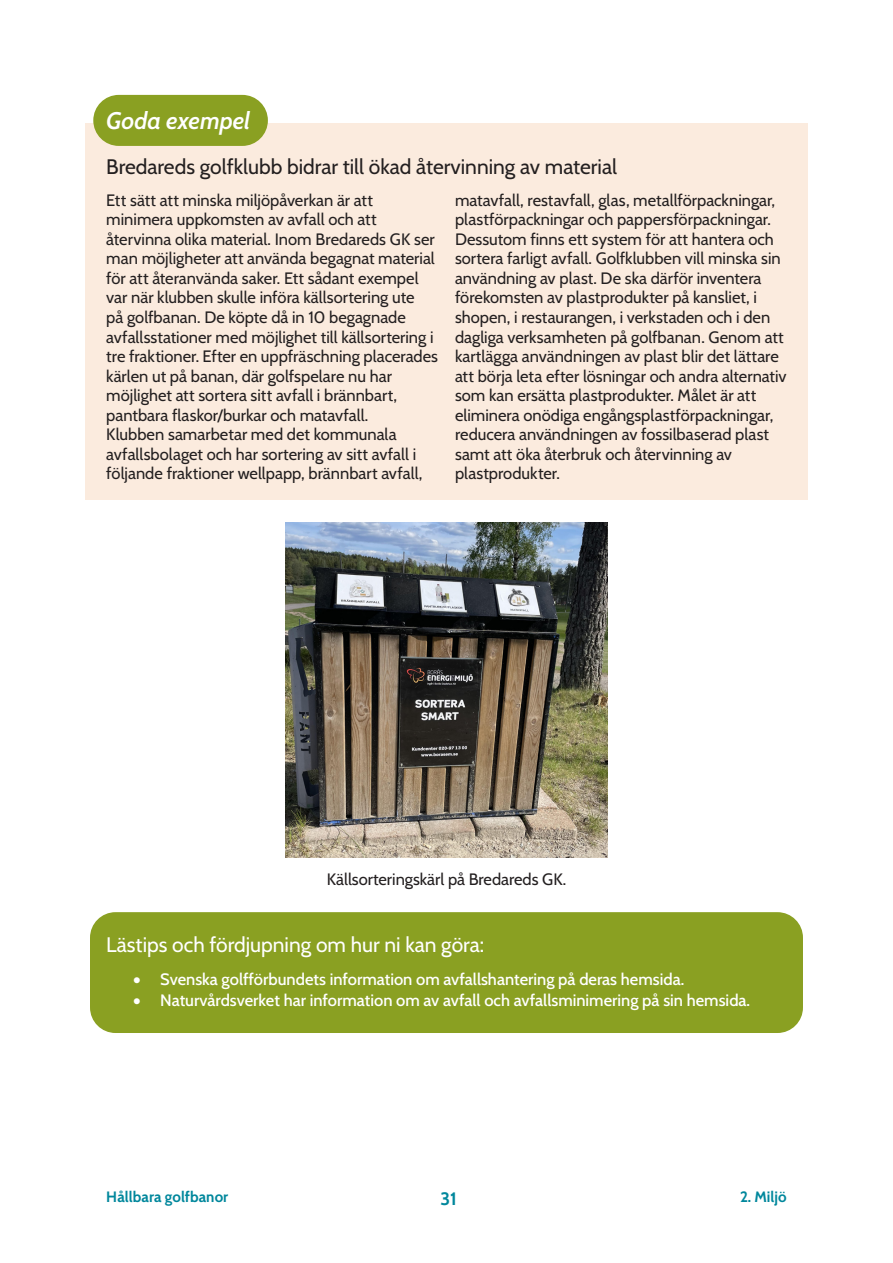
<style>
.page{position:relative;width:893px;height:1263px;background:#fff}
.page>*{position:absolute;margin:0;border:0;box-sizing:border-box;transform-origin:0 0}
.t1{font:italic 24px "Cabin";color:#fff}
.t2{font:21px "Cabin";color:#231f20}
.Heading_2{font:21px "Cabin";color:#fff}
.t3{font:700 18px "Cabin";color:#00879c}
.Brödtext_delad_spalt{font:16.5px/19.5px "Cabin";color:#231f20}
.List_Paragraph{font:500 16.5px "Cabin";color:#fff}
.t4{font:700 15px "Cabin";letter-spacing:.005em;color:#00879c}
</style>
<div class="page">
<div style="left:85px;top:123px;width:723px;height:377px;background:#fbebde"></div>
<div style="left:90px;top:912px;width:713px;height:121px;background:#8aa022;border-radius:26px"></div>
<div style="left:93px;top:95px;width:175px;height:51px;background:#8aa022;border-radius:26px"></div>
<img style="left:285px;top:522px;width:322px;height:336px">
<p class="t1" style="left:106px;top:102px;width:146px">Goda exempel</p>
<p class="t2" style="left:106px;top:151px;width:512px">Bredareds golfklubb bidrar till ökad återvinning av material</p>
<p class="Brödtext_delad_spalt" style="left:106px;top:189px;width:333px">Ett sätt att minska miljöpåverkan är att minimera uppkomsten av avfall och att återvinna olika material. Inom Bredareds GK ser man möjligheter att använda begagnat material för att återanvända saker. Ett sådant exempel var när klubben skulle införa källsortering ute<br>på golfbanan. De köpte då in 10 begagnade avfallsstationer med möjlighet till källsortering i tre fraktioner. Efter en uppfräschning placerades kärlen ut på banan, där golfspelare nu har möjlighet att sortera sitt avfall i brännbart, pantbara flaskor/burkar och matavfall.<br>Klubben samarbetar med det kommunala avfallsbolaget och har sortering av sitt avfall i följande fraktioner wellpapp, brännbart avfall,</p>
<p class="Brödtext_delad_spalt" style="left:455px;top:189px;width:333px">matavfall, restavfall, glas, metallförpackningar, plastförpackningar och pappersförpackningar.<br>Dessutom finns ett system för att hantera och sortera farligt avfall. Golfklubben vill minska sin användning av plast. De ska därför inventera förekomsten av plastprodukter på kansliet, i shopen, i restaurangen, i verkstaden och i den dagliga verksamheten på golfbanan. Genom att kartlägga användningen av plast blir det lättare att börja leta efter lösningar och andra alternativ som kan ersätta plastprodukter. Målet är att eliminera onödiga engångsplastförpackningar, reducera användningen av fossilbaserad plast samt att öka återbruk och återvinning av plastprodukter.</p>
<p class="Brödtext_delad_spalt" style="left:327px;top:868px;width:241px">Källsorteringskärl på Bredareds GK.</p>
<p class="Heading_2" style="left:106px;top:928px;width:379px">Lästips och fördjupning om hur ni kan göra:</p>
<p class="List_Paragraph" style="left:133px;top:966px;width:552px">• Svenska golfförbundets information om avfallshantering på deras hemsida.</p>
<p class="List_Paragraph" style="left:133px;top:987px;width:618px">• Naturvårdsverket har information om av avfall och avfallsminimering på sin hemsida.</p>
<p class="t4" style="left:106px;top:1184px;width:123px">Hållbara golfbanor</p>
<p class="t3" style="left:440px;top:1184px;width:18px">31</p>
<p class="t4" style="left:740px;top:1184px;width:48px">2. Miljö</p>
</div>
